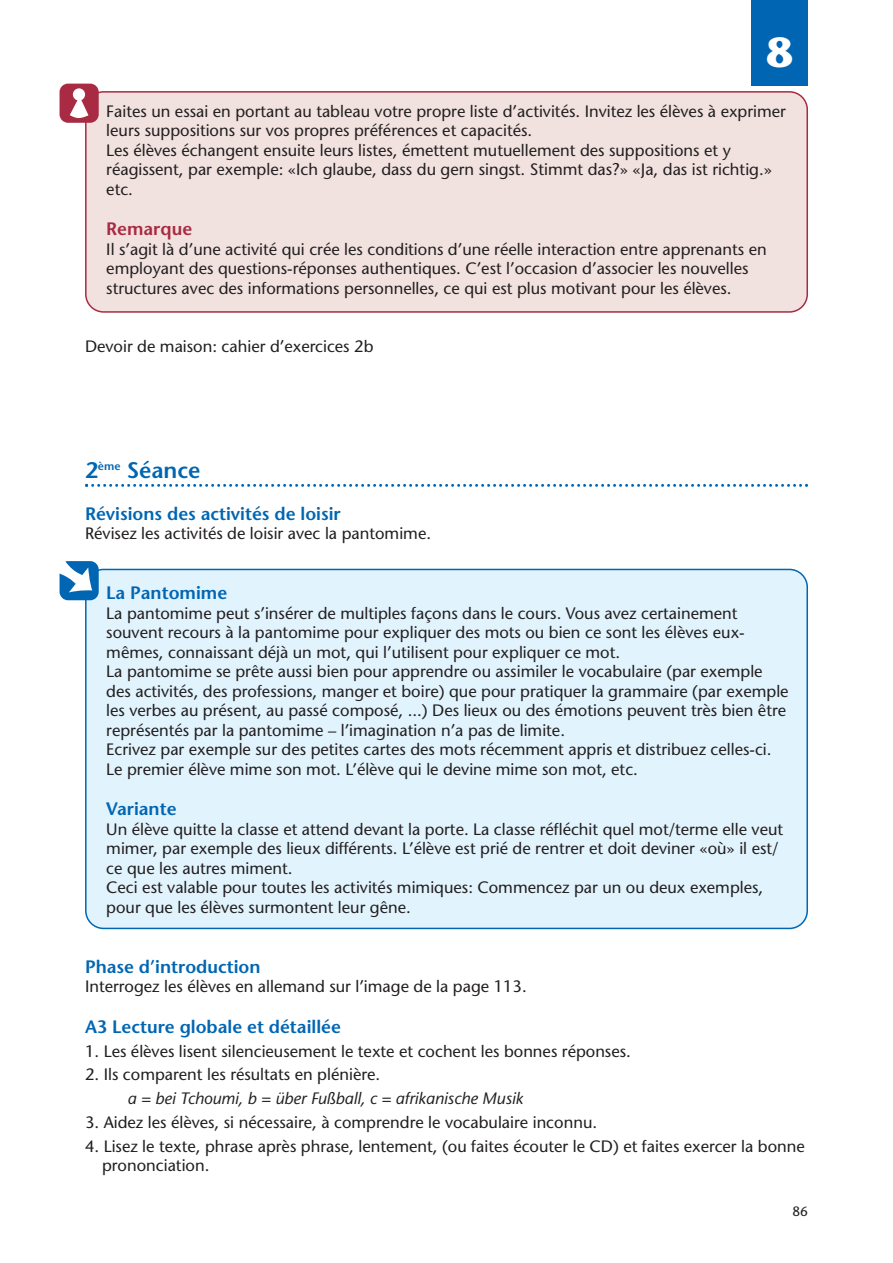
<style>
.page{position:relative;width:893px;height:1263px;background:#fff}
.page>*{position:absolute;margin:0;border:0;box-sizing:border-box;transform-origin:0 0}
.t1{font:700 42px "Stone Sans";color:#fff}
.t2{font:600 22.5px "Stone Sans";color:#0066b3}
.t3{font:600 18px "Stone Sans";color:#0066b3}
.t4{font:600 18px "Stone Sans";color:#a82b43}
.t5{font:16.5px/19.5px "Stone Sans";color:#231f20}
.t6{font:italic 16.5px "Stone Sans";color:#231f20}
.t7{font:13.5px "Stone Sans";color:#231f20}
</style>
<div class="page">
<div style="left:85px;top:569px;width:723px;height:360px;background:#e1f3fd"></div>
<div style="left:60px;top:561px;width:39px;height:39px;background:#0066b3;border-radius:9px"></div>
<svg style="left:59px;top:561px;width:33px;height:31px"></svg>
<div style="left:85px;top:91px;width:723px;height:222px;background:#f1e2df"></div>
<div style="left:60px;top:84px;width:39px;height:39px;background:#a82b43;border-radius:9px"></div>
<div style="left:73px;top:88px;width:12px;height:13px;background:#fff;border-radius:50%"></div>
<svg style="left:70px;top:99px;width:18px;height:19px"></svg>
<div style="left:751px;top:0;width:57px;height:85px;background:#0066b3"></div>
<svg style="left:85px;top:484px;width:723px;height:3px"></svg>
<h1 class="t1" style="left:766px;top:36px;width:28px">8</h1>
<p class="t5" style="left:106px;top:103px;width:681px">Faites un essai en portant au tableau votre propre liste d’activités. Invitez les élèves à exprimer leurs suppositions sur vos propres préférences et capacités.<br>Les élèves échangent ensuite leurs listes, émettent mutuellement des suppositions et y réagissent, par exemple: «Ich glaube, dass du gern singst. Stimmt das?» «Ja, das ist richtig.» etc.</p>
<p class="t4" style="left:106px;top:222px;width:87px">Remarque</p>
<p class="t5" style="left:106px;top:241px;width:662px">Il s’agit là d’une activité qui crée les conditions d’une réelle interaction entre apprenants en employant des questions-réponses authentiques. C’est l’occasion d’associer les nouvelles structures avec des informations personnelles, ce qui est plus motivant pour les élèves.</p>
<p class="t5" style="left:85px;top:338px;width:290px">Devoir de maison: cahier d’exercices 2b</p>
<h2 class="t2" style="left:85px;top:462px;width:117px">2<sup>ème</sup> Séance</h2>
<p class="t3" style="left:85px;top:507px;width:257px">Révisions des activités de loisir</p>
<p class="t5" style="left:85px;top:526px;width:348px">Révisez les activités de loisir avec la pantomime.</p>
<p class="t3" style="left:106px;top:586px;width:122px">La Pantomime</p>
<p class="t5" style="left:106px;top:605px;width:684px">La pantomime peut s’insérer de multiples façons dans le cours. Vous avez certainement souvent recours à la pantomime pour expliquer des mots ou bien ce sont les élèves eux&shy;mêmes, connaissant déjà un mot, qui l’utilisent pour expliquer ce mot.<br>La pantomime se prête aussi bien pour apprendre ou assimiler le vocabulaire (par exemple des activités, des professions, manger et boire) que pour pratiquer la grammaire (par exemple les verbes au présent, au passé composé, ...) Des lieux ou des émotions peuvent très bien être représentés par la pantomime – l’imagination n’a pas de limite.<br>Ecrivez par exemple sur des petites cartes des mots récemment appris et distribuez celles-ci.<br>Le premier élève mime son mot. L’élève qui le devine mime son mot, etc.</p>
<p class="t3" style="left:106px;top:802px;width:72px">Variante</p>
<p class="t5" style="left:106px;top:821px;width:678px">Un élève quitte la classe et attend devant la porte. La classe réfléchit quel mot/terme elle veut mimer, par exemple des lieux différents. L’élève est prié de rentrer et doit deviner «où» il est/ ce que les autres miment.<br>Ceci est valable pour toutes les activités mimiques: Commencez par un ou deux exemples, pour que les élèves surmontent leur gêne.</p>
<p class="t3" style="left:85px;top:960px;width:177px">Phase d’introduction</p>
<p class="t5" style="left:85px;top:979px;width:443px">Interrogez les élèves en allemand sur l’image de la page 113.</p>
<p class="t3" style="left:85px;top:1020px;width:257px">A3 Lecture globale et détaillée</p>
<p class="t5" style="left:85px;top:1043px;width:547px">1. Les élèves lisent silencieusement le texte et cochent les bonnes réponses.</p>
<p class="t5" style="left:85px;top:1067px;width:297px">2. Ils comparent les résultats en plénière.</p>
<p class="t6" style="left:128px;top:1092px;width:397px">a = bei Tchoumi, b = über Fußball, c = afrikanische Musik</p>
<p class="t5" style="left:85px;top:1114px;width:514px">3. Aidez les élèves, si nécessaire, à comprendre le vocabulaire inconnu.</p>
<p class="t5" style="left:102px;top:1138px;width:704px;text-indent:-17px">4. Lisez le texte, phrase après phrase, lentement, (ou faites écouter le CD) et faites exercer la bonne prononciation.</p>
<p class="t7" style="left:792px;top:1206px;width:17px">86</p>
</div>
